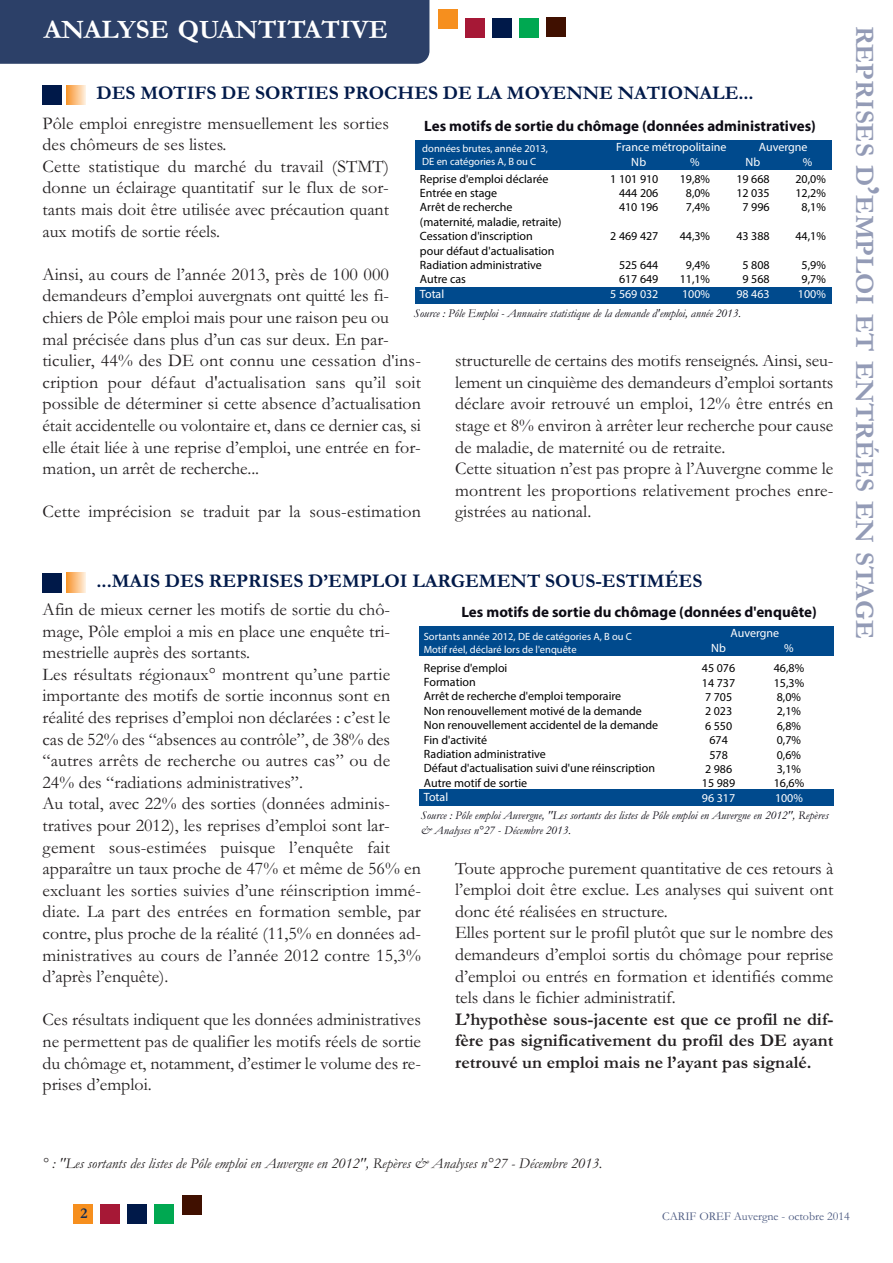
<style>
.page{position:relative;width:893px;height:1263px;background:#fff}
.page>*{position:absolute;margin:0;border:0;box-sizing:border-box;transform-origin:0 0}
.t1{font:700 27px "Garamond";color:#939bb6}
.t2{font:700 27px "Garamond";color:#fff}
.t3{font:700 19.5px "Garamond";color:#001949}
.t4{font:18px/21.6px "Garamond";color:#231f20}
.t5{font:700 18px/21.6px "Garamond";color:#231f20;text-align:justify}
.t6{font:700 15px "Myriad Pro";color:#0d0b14}
.t7{font:italic 15px "Garamond";color:#231f20}
.t8{font:700 15px "Garamond";color:#0d2955}
.t9{font:12px/14.4px "Myriad Pro";color:#000001}
.t10{font:italic 12px/14.4px "Garamond";color:#0d0b14}
.t11{font:12px "Myriad Pro";color:#fff}
.t12{font:12px "Garamond";color:#4b5980}
.t13{font:10.5px/12.6px "Myriad Pro";color:#fff}
.s1{font-size:36px}
</style>
<div class="page">
<div style="left:0;top:0;width:429px;height:64px;background:#2c4068"></div>
<div style="left:415px;top:287px;width:416px;height:17px;background:#004a8d"></div>
<div style="left:415px;top:141px;width:416px;height:29px;background:#004a8d"></div>
<div style="left:182px;top:1195px;width:19px;height:19px;background:#401000"></div>
<div style="left:155px;top:1204px;width:19px;height:19px;background:#00a851"></div>
<div style="left:128px;top:1204px;width:19px;height:19px;background:#001949"></div>
<div style="left:101px;top:1204px;width:19px;height:19px;background:#a61836"></div>
<div style="left:74px;top:1204px;width:19px;height:19px;background:#f68f1e"></div>
<div style="left:66px;top:85px;width:20px;height:19px;background:linear-gradient(to right,#f89328,#ffebd6)"></div>
<div style="left:43px;top:85px;width:19px;height:19px;background:#001949"></div>
<div style="left:546px;top:18px;width:20px;height:19px;background:#401000"></div>
<div style="left:519px;top:18px;width:19px;height:19px;background:#00a851"></div>
<div style="left:492px;top:18px;width:19px;height:19px;background:#001949"></div>
<div style="left:465px;top:18px;width:19px;height:19px;background:#a61836"></div>
<div style="left:438px;top:9px;width:19px;height:19px;background:#f68f1e"></div>
<div style="left:66px;top:573px;width:20px;height:19px;background:linear-gradient(to right,#f89328,#ffebd6)"></div>
<div style="left:43px;top:573px;width:19px;height:19px;background:#001949"></div>
<div style="left:419px;top:789px;width:414px;height:17px;background:#004a8d"></div>
<div style="left:419px;top:626px;width:414px;height:30px;background:#004a8d"></div>
<h1 class="t2" style="left:44px;top:13px;width:346px">ANALYSE QUANTITATIVE</h1>
<p class="t3" style="left:97px;top:81px;width:659px">DES MOTIFS DE SORTIES PROCHES DE LA MOYENNE NATIONALE...</p>
<p class="t4" style="left:43px;top:112px;width:348px">Pôle emploi enregistre mensuellement les sorties des chômeurs de ses listes.<br>Cette statistique du marché du travail (STMT) donne un éclairage quantitatif sur le flux de sor&shy;tants mais doit être utilisée avec précaution quant aux motifs de sortie réels.</p>
<p class="t4" style="left:43px;top:263px;width:380px">Ainsi, au cours de l’année 2013, près de 100 000 demandeurs d’emploi auvergnats ont quitté les fi&shy;chiers de Pôle emploi mais pour une raison peu ou<br>mal précisée dans plus d’un cas sur deux. En par&shy;ticulier, 44% des DE ont connu une cessation d'ins&shy;cription pour défaut d'actualisation sans qu’il soit possible de déterminer si cette absence d’actualisation était accidentelle ou volontaire et, dans ce dernier cas, si elle était liée à une reprise d’emploi, une entrée en for&shy;mation, un arrêt de recherche...</p>
<p class="t4" style="left:43px;top:500px;width:380px">Cette imprécision se traduit par la sous-estimation</p>
<p class="t6" style="left:424px;top:120px;width:393px">Les motifs de sortie du chômage (données administratives)</p>
<p class="t11" style="left:616px;top:143px;width:112px">France métropolitaine</p>
<p class="t11" style="left:759px;top:143px;width:50px">Auvergne</p>
<p class="t9" style="left:619px;top:172px;width:41px;text-align:justify;text-indent:-9px">1 101 910<br>444 206<br>410 196</p>
<p class="t9" style="left:610px;top:230px;width:50px">2 469 427</p>
<p class="t9" style="left:619px;top:259px;width:41px">525 644<br>617 649</p>
<p class="t11" style="left:610px;top:289px;width:50px">5 569 032</p>
<p class="t13" style="left:422px;top:143px;width:127px">données brutes, année 2013,<br>DE en catégories A, B ou C</p>
<p class="t11" style="left:631px;top:157px;width:16px">Nb</p>
<p class="t11" style="left:746px;top:157px;width:16px">Nb</p>
<p class="t11" style="left:803px;top:157px;width:11px">%</p>
<p class="t11" style="left:690px;top:157px;width:11px">%</p>
<p class="t9" style="left:420px;top:172px;width:143px">Reprise d'emploi déclarée<br>Entrée en stage<br>Arrêt de recherche (maternité, maladie, retraite)<br>Cessation d'inscription<br>pour défaut d'actualisation<br>Radiation administrative<br>Autre cas</p>
<p class="t11" style="left:420px;top:289px;width:26px">Total</p>
<p class="t9" style="left:795px;top:172px;width:32px;text-align:center">20,0%<br>12,2%<br>8,1%</p>
<p class="t9" style="left:795px;top:230px;width:32px">44,1%</p>
<p class="t9" style="left:802px;top:259px;width:26px">5,9%<br>9,7%</p>
<p class="t11" style="left:798px;top:289px;width:29px">100%</p>
<p class="t9" style="left:736px;top:172px;width:35px;text-align:center">19 668<br>12 035<br>7 996</p>
<p class="t9" style="left:736px;top:230px;width:35px">43 388</p>
<p class="t9" style="left:742px;top:259px;width:29px">5 808<br>9 568</p>
<p class="t11" style="left:736px;top:289px;width:35px">98 463</p>
<p class="t9" style="left:680px;top:172px;width:32px;text-align:center">19,8%<br>8,0%<br>7,4%</p>
<p class="t9" style="left:680px;top:230px;width:32px">44,3%</p>
<p class="t9" style="left:680px;top:259px;width:32px;text-align:center">9,4%<br>11,1%</p>
<p class="t11" style="left:682px;top:289px;width:29px">100%</p>
<p class="t10" style="left:414px;top:306px;width:329px">Source : Pôle Emploi - Annuaire statistique de la demande d'emploi, année 2013.</p>
<p class="t4" style="left:455px;top:349px;width:380px">structurelle de certains des motifs renseignés. Ainsi, seu&shy;lement un cinquième des demandeurs d’emploi sortants déclare avoir retrouvé un emploi, 12% être entrés en stage et 8% environ à arrêter leur recherche pour cause de maladie, de maternité ou de retraite.<br>Cette situation n’est pas propre à l’Auvergne comme le montrent les proportions relativement proches enre&shy;gistrées au national.</p>
<p class="t3" style="left:97px;top:569px;width:607px">...MAIS DES REPRISES D’EMPLOI LARGEMENT SOUS-ESTIMÉES</p>
<p class="t4" style="left:43px;top:598px;width:380px">Afin de mieux cerner les motifs de sortie du chô&shy;mage, Pôle emploi a mis en place une enquête tri&shy;mestrielle auprès des sortants.<br>Les résultats régionaux° montrent qu’une partie importante des motifs de sortie inconnus sont en réalité des reprises d’emploi non déclarées : c’est le<br>cas de 52% des “absences au contrôle”, de 38% des “autres arrêts de recherche ou autres cas” ou de 24% des “radiations administratives”.<br>Au total, avec 22% des sorties (données adminis&shy;tratives pour 2012), les reprises d’emploi sont lar&shy;gement sous-estimées puisque l’enquête fait apparaître un taux proche de 47% et même de 56% en excluant les sorties suivies d’une réinscription immé&shy;diate. La part des entrées en formation semble, par contre, plus proche de la réalité (11,5% en données ad&shy;ministratives au cours de l’année 2012 contre 15,3% d’après l’enquête).</p>
<p class="t4" style="left:43px;top:1008px;width:380px;text-align:justify">Ces résultats indiquent que les données administratives ne permettent pas de qualifier les motifs réels de sortie du chômage et, notamment, d’estimer le volume des re&shy;prises d’emploi.</p>
<p class="t6" style="left:461px;top:606px;width:357px">Les motifs de sortie du chômage (données d'enquête)</p>
<p class="t11" style="left:731px;top:628px;width:50px">Auvergne</p>
<p class="t9" style="left:702px;top:662px;width:35px;text-align:center">45 076<br>14 737<br>7 705<br>2 023<br>6 550<br>674<br>578<br>2 986<br>15 989</p>
<p class="t11" style="left:702px;top:793px;width:35px">96 317</p>
<p class="t13" style="left:424px;top:631px;width:210px">Sortants année 2012, DE de catégories A, B ou C<br>Motif réel, déclaré lors de l'enquête</p>
<p class="t11" style="left:711px;top:643px;width:16px">Nb</p>
<p class="t11" style="left:784px;top:643px;width:11px">%</p>
<p class="t9" style="left:424px;top:661px;width:236px">Reprise d'emploi<br>Formation<br>Arrêt de recherche d'emploi temporaire<br>Non renouvellement motivé de la demande<br>Non renouvellement accidentel de la demande<br>Fin d'activité<br>Radiation administrative<br>Défaut d'actualisation suivi d'une réinscription<br>Autre motif de sortie</p>
<p class="t11" style="left:424px;top:793px;width:26px">Total</p>
<p class="t9" style="left:774px;top:662px;width:32px">46,8%<br>15,3%<br>8,0%<br>2,1%<br>6,8%<br>0,7%<br>0,6%<br>3,1%<br>16,6%</p>
<p class="t11" style="left:775px;top:793px;width:29px">100%</p>
<p class="t10" style="left:421px;top:808px;width:409px">Source : Pôle emploi Auvergne, "Les sortants des listes de Pôle emploi en Auvergne en 2012", Repères &amp; Analyses n°27 - Décembre 2013.</p>
<p class="t4" style="left:455px;top:856px;width:380px">Toute approche purement quantitative de ces retours à l’emploi doit être exclue. Les analyses qui suivent ont donc été réalisées en structure.<br>Elles portent sur le profil plutôt que sur le nombre des demandeurs d’emploi sortis du chômage pour reprise d’emploi ou entrés en formation et identifiés comme tels dans le fichier administratif.</p>
<p class="t5" style="left:455px;top:1008px;width:380px">L’hypothèse sous-jacente est que ce profil ne dif&shy;fère pas significativement du profil des DE ayant retrouvé un emploi mais ne l’ayant pas signalé.</p>
<h1 class="t1" style="left:881px;top:26px;width:615px;rotate:90deg">REPRISES D<span class="s1">’</span>EMPLOI ET ENTRÉES EN STAGE</h1>
<p class="t7" style="left:43px;top:1154px;width:561px">° : "Les sortants des listes de Pôle emploi en Auvergne en 2012", Repères &amp; Analyses n°27 - Décembre 2013.</p>
<p class="t8" style="left:80px;top:1204px;width:9px">2</p>
<p class="t12" style="left:662px;top:1208px;width:189px">CARIF OREF Auvergne - octobre 2014</p>
</div>
